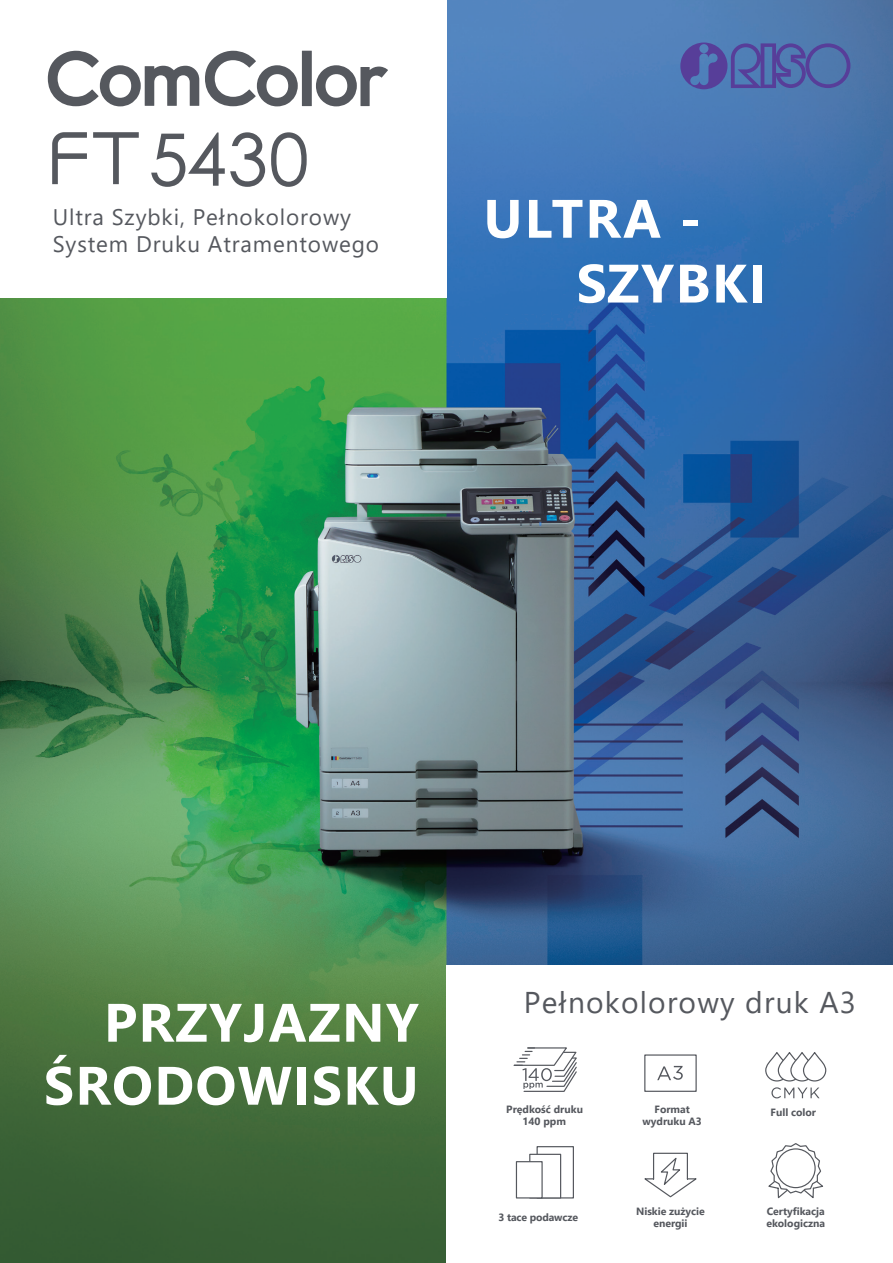
<style>
.page{position:relative;width:893px;height:1263px;background:#fff}
.page>*{position:absolute;margin:0;border:0;box-sizing:border-box;transform-origin:0 0}
.t1{font:700 54px/63px "Segoe UI";letter-spacing:.025em;color:#fff;text-align:right}
.t2{font:30px "Segoe UI";letter-spacing:.04em;color:#55585e}
.t3{font:22.5px/27px "Segoe UI";letter-spacing:.04em;color:#55585e}
.t4{font:700 10.5px/12px "Segoe UI";color:#55585e;text-align:center}
</style>
<div class="page">
<img style="left:0;top:0;width:893px;height:1263px">
<div style="left:0;top:0;width:446px;height:298px;background:#fff"></div>
<div style="left:446px;top:965px;width:447px;height:298px;background:#fff"></div>
<svg style="left:644px;top:1152px;width:53px;height:46px"></svg>
<div style="left:536px;top:1146px;width:38px;height:52px;background:#fff;border:1px solid #55585e"></div>
<div style="left:529px;top:1154px;width:32px;height:44px;background:#fff;border:1px solid #55585e"></div>
<div style="left:516px;top:1161px;width:27px;height:37px;background:#fff;border:1px solid #55585e"></div>
<svg style="left:765px;top:1052px;width:62px;height:46px"></svg>
<svg style="left:768px;top:1143px;width:55px;height:56px"></svg>
<div style="left:776px;top:1148px;width:40px;height:40px;border:1px solid #55585e;border-radius:50%"></div>
<svg style="left:680px;top:43px;width:170px;height:46px"></svg>
<div style="left:644px;top:1054px;width:53px;height:38px;background:#fff;border:1px solid #55585e"></div>
<svg style="left:52px;top:132px;width:35px;height:52px"></svg>
<svg style="left:93px;top:132px;width:46px;height:52px"></svg>
<svg style="left:48px;top:51px;width:151px;height:55px"></svg>
<svg style="left:205px;top:51px;width:93px;height:55px"></svg>
<div style="left:302px;top:51px;width:10px;height:55px;background:#55585e"></div>
<svg style="left:316px;top:65px;width:72px;height:41px"></svg>
<svg style="left:271px;top:132px;width:36px;height:55px"></svg>
<svg style="left:657px;top:1066px;width:26px;height:14px"></svg>
<svg style="left:151px;top:132px;width:114px;height:55px"></svg>
<svg style="left:513px;top:1047px;width:64px;height:45px"></svg>
<p class="t3" style="left:53px;top:205px;width:328px">Ultra Szybki, Pełnokolorowy<br>System Druku Atramentowego</p>
<p class="t1" style="left:577px;top:189px;width:191px;line-height:64.8px;text-align:left;text-indent:-93px">ULTRA -<br>SZYBKI</p>
<p class="t1" style="left:44px;top:994px;width:376px">PRZYJAZNY<br>ŚRODOWISKU</p>
<p class="t2" style="left:524px;top:988px;width:334px">Pełnokolorowy druk A3</p>
<p class="t4" style="left:506px;top:1104px;width:78px">Prędkość druku<br>140 ppm</p>
<p class="t4" style="left:498px;top:1211px;width:81px">3 tace podawcze</p>
<p class="t4" style="left:643px;top:1104px;width:61px">Format wydruku A3</p>
<p class="t4" style="left:636px;top:1205px;width:70px">Niskie zużycie energii</p>
<p class="t4" style="left:771px;top:1107px;width:47px">Full color</p>
<p class="t4" style="left:766px;top:1205px;width:60px;text-align:left">Certyfikacja ekologiczna</p>
</div>
